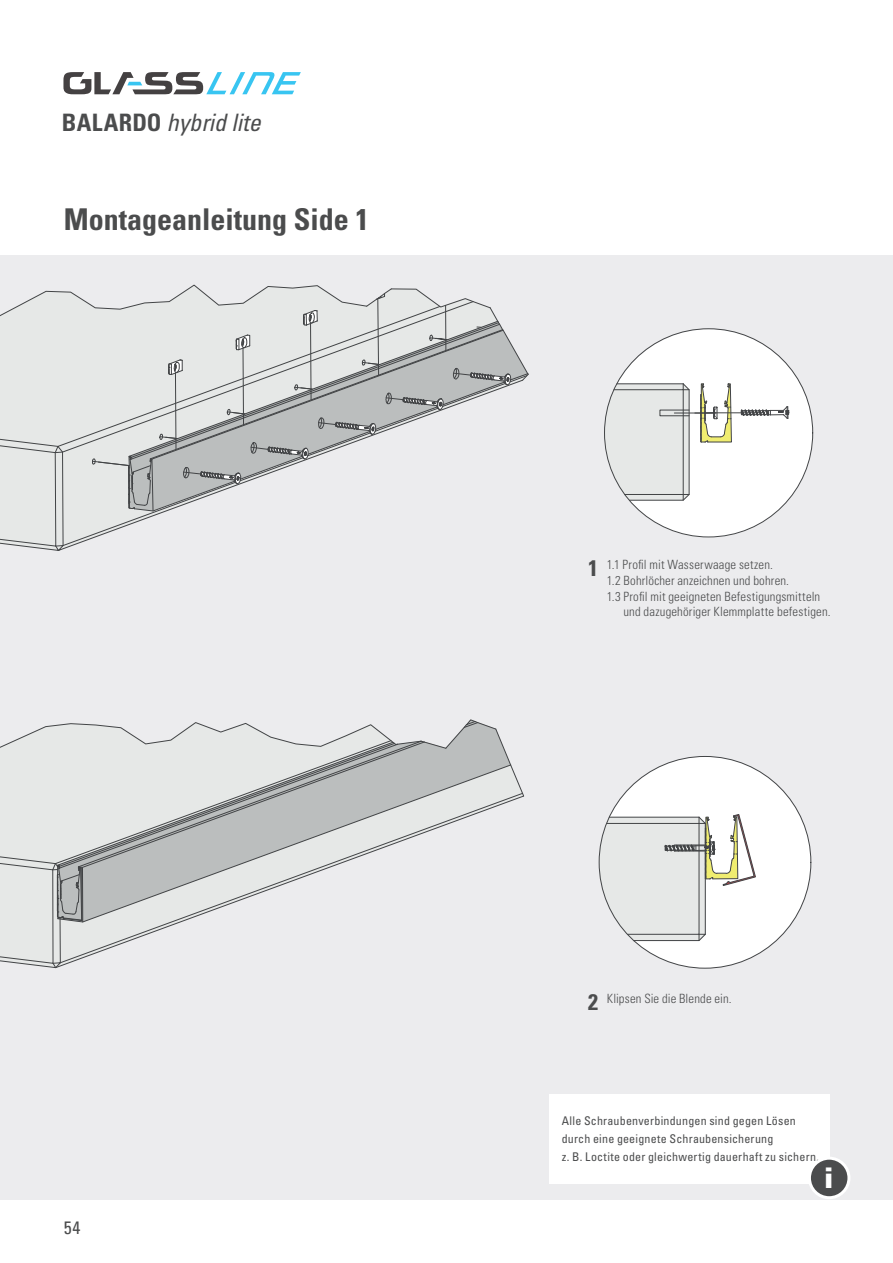
<style>
.page{position:relative;width:893px;height:1263px;background:#fff}
.page>*{position:absolute;margin:0;border:0;box-sizing:border-box;transform-origin:0 0}
.t1{font:700 condensed 30px "Univers LT Std";color:#4b4c4d}
.t2{font:900 28.5px "Univers LT Std";color:#fff}
.t3{font:italic condensed 24px "Univers LT Std";color:#4b4c4d}
.t4{font:700 condensed 22.5px "Univers LT Std";color:#4b4c4d}
.t5{font:condensed 18px "Univers LT Std";color:#4b4c4d}
.t6{font:300 condensed 12.75px "Univers LT Std";letter-spacing:.01em;color:#4b4c4d}
.t7{font:condensed 12px/18px "Univers LT Std";letter-spacing:.015em;color:#4b4c4d}
.s1{font-weight:700;font-style:normal}
</style>
<div class="page">
<svg style="left:63px;top:72px;width:238px;height:22px"></svg>
<div style="left:0;top:255px;width:893px;height:944px;background:#ececee"></div>
<svg style="left:0;top:288px;width:529px;height:263px"></svg>
<div style="left:605px;top:329px;width:208px;height:208px;background:#fff;border-radius:50%"></div>
<svg style="left:604px;top:383px;width:185px;height:118px"></svg>
<div style="left:599px;top:756px;width:212px;height:212px;background:#fff;border-radius:50%"></div>
<svg style="left:598px;top:814px;width:158px;height:127px"></svg>
<svg style="left:0;top:719px;width:524px;height:249px"></svg>
<div style="left:549px;top:1094px;width:280px;height:90px;background:#fff"></div>
<div style="left:809px;top:1158px;width:40px;height:40px;background:#4b4c4d;border-radius:50%"></div>
<div style="left:808px;top:1157px;width:42px;height:42px;border:3px solid #fff;border-radius:50%"></div>
<h3 class="t3" style="left:62px;top:107px;width:200px"><span class="s1">BALARDO</span> hybrid lite</h3>
<h1 class="t1" style="left:64px;top:201px;width:307px">Montageanleitung Side 1</h1>
<h3 class="t5" style="left:64px;top:1216px;width:18px">54</h3>
<h3 class="t4" style="left:588px;top:554px;width:11px">1</h3>
<p class="t6" style="left:607px;top:557px;width:168px">1.1 Profil mit Wasserwaage setzen.</p>
<p class="t6" style="left:607px;top:573px;width:184px">1.2 Bohrlöcher anzeichnen und bohren.</p>
<p class="t6" style="left:607px;top:588px;width:215px">1.3 Profil mit geeigneten Befestigungsmitteln</p>
<p class="t6" style="left:623px;top:604px;width:209px">und dazugehöriger Klemmplatte befestigen.</p>
<h3 class="t4" style="left:588px;top:988px;width:11px">2</h3>
<p class="t6" style="left:607px;top:991px;width:126px">Klipsen Sie die Blende ein.</p>
<p class="t7" style="left:562px;top:1111px;width:259px">Alle Schraubenverbindungen sind gegen Lösen durch eine geeignete Schraubensicherung<br>z. B. Loctite oder gleichwertig dauerhaft zu sichern.</p>
<h2 class="t2" style="left:824px;top:1160px;width:11px">i</h2>
</div>
